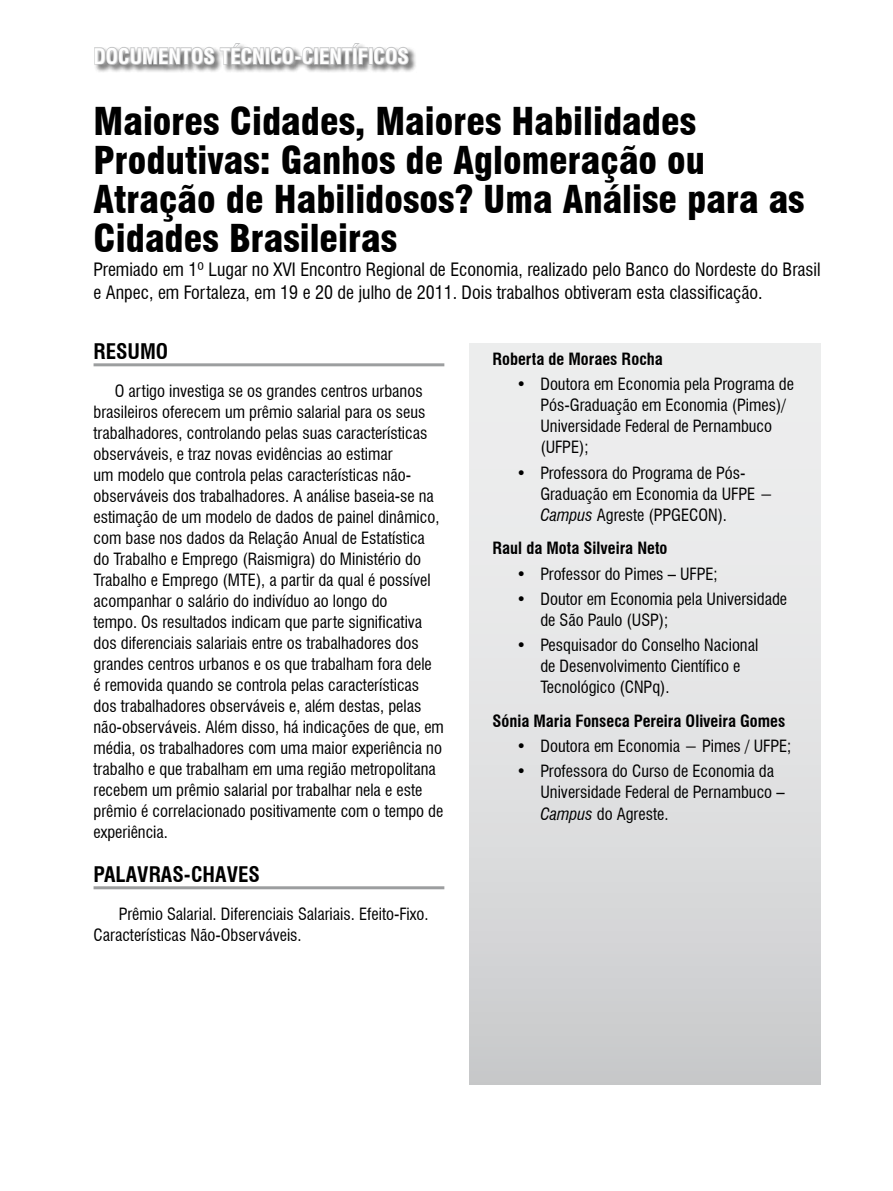
<style>
.page{position:relative;width:893px;height:1191px;background:#fff}
.page>*{position:absolute;margin:0;border:0;box-sizing:border-box;transform-origin:0 0}
.t1{font:900 condensed 37.5px/39px "Swiss 721 BT";color:#000}
.t2{font:700 condensed 21px "Swiss 721 BT";color:#fff}
.t3{font:700 condensed 21px "Swiss 721 BT";color:#000}
.t4{font:condensed 18px/22.5px "Swiss 721 BT";color:#000}
.t5{font:condensed 16.5px/21px "Swiss 721 BT";color:#000}
.t6{font:700 condensed 16.5px "Swiss 721 BT";color:#000}
.s1{font-style:italic}
</style>
<div class="page">
<div style="left:470px;top:343px;width:351px;height:741px;background:linear-gradient(to bottom,#f3f3f4,#cdced0)"></div>
<div style="left:94px;top:43px;width:324px;height:31px;background:#000;opacity:.6"></div>
<svg style="left:94px;top:43px;width:316px;height:25px"></svg>
<hr style="left:94px;top:363px;width:350px;height:3px;background:#9c9e9f">
<hr style="left:94px;top:886px;width:350px;height:3px;background:#9c9e9f">
<p class="t2" style="left:94px;top:44px;width:317px">Documentos Técnico-Científicos</p>
<h1 class="t1" style="left:94px;top:102px;width:713px">Maiores Cidades, Maiores Habilidades Produtivas: Ganhos de Aglomeração ou Atração de Habilidosos? Uma Análise para as Cidades Brasileiras</h1>
<p class="t4" style="left:94px;top:258px;width:729px">Premiado em 1º Lugar no XVI Encontro Regional de Economia, realizado pelo Banco do Nordeste do Brasil e Anpec, em Fortaleza, em 19 e 20 de julho de 2011. Dois trabalhos obtiveram esta classificação.</p>
<p class="t3" style="left:94px;top:339px;width:76px">Resumo</p>
<p class="t5" style="left:94px;top:380px;width:352px;text-indent:21px">O artigo investiga se os grandes centros urbanos brasileiros oferecem um prêmio salarial para os seus trabalhadores, controlando pelas suas características observáveis, e traz novas evidências ao estimar<br>um modelo que controla pelas características não&shy;observáveis dos trabalhadores. A análise baseia-se na estimação de um modelo de dados de painel dinâmico, com base nos dados da Relação Anual de Estatística do Trabalho e Emprego (Raismigra) do Ministério do Trabalho e Emprego (MTE), a partir da qual é possível acompanhar o salário do indivíduo ao longo do<br>tempo. Os resultados indicam que parte significativa dos diferenciais salariais entre os trabalhadores dos grandes centros urbanos e os que trabalham fora dele<br>é removida quando se controla pelas características dos trabalhadores observáveis e, além destas, pelas não-observáveis. Além disso, há indicações de que, em média, os trabalhadores com uma maior experiência no trabalho e que trabalham em uma região metropolitana recebem um prêmio salarial por trabalhar nela e este prêmio é correlacionado positivamente com o tempo de experiência.</p>
<p class="t3" style="left:94px;top:861px;width:168px">Palavras-Chaves</p>
<p class="t5" style="left:94px;top:903px;width:337px;text-indent:25px">Prêmio Salarial. Diferenciais Salariais. Efeito-Fixo.<br>Características Não-Observáveis.</p>
<p class="t6" style="left:492px;top:349px;width:172px">Roberta de Moraes Rocha</p>
<p class="t5" style="left:540px;top:374px;width:255px;text-indent:-24px">• Doutora em Economia pela Programa de<br>Pós-Graduação em Economia (Pimes)/<br>Universidade Federal de Pernambuco (UFPE);</p>
<p class="t5" style="left:540px;top:462px;width:234px;text-indent:-24px">• Professora do Programa de Pós-<br>Graduação em Economia da UFPE −<br><span class="s1">Campus</span> Agreste (PPGECON).</p>
<p class="t6" style="left:492px;top:538px;width:177px">Raul da Mota Silveira Neto</p>
<p class="t5" style="left:516px;top:563px;width:203px">• Professor do Pimes – UFPE;</p>
<p class="t5" style="left:540px;top:588px;width:248px;text-indent:-24px">• Doutor em Economia pela Universidade de São Paulo (USP);</p>
<p class="t5" style="left:540px;top:634px;width:219px;text-indent:-24px">• Pesquisador do Conselho Nacional de Desenvolvimento Científico e<br>Tecnológico (CNPq).</p>
<p class="t6" style="left:492px;top:711px;width:294px">Sónia Maria Fonseca Pereira Oliveira Gomes</p>
<p class="t5" style="left:516px;top:735px;width:276px">• Doutora em Economia − Pimes / UFPE;</p>
<p class="t5" style="left:540px;top:761px;width:246px;text-indent:-24px">• Professora do Curso de Economia da<br>Universidade Federal de Pernambuco –<br><span class="s1">Campus</span> do Agreste.</p>
</div>
